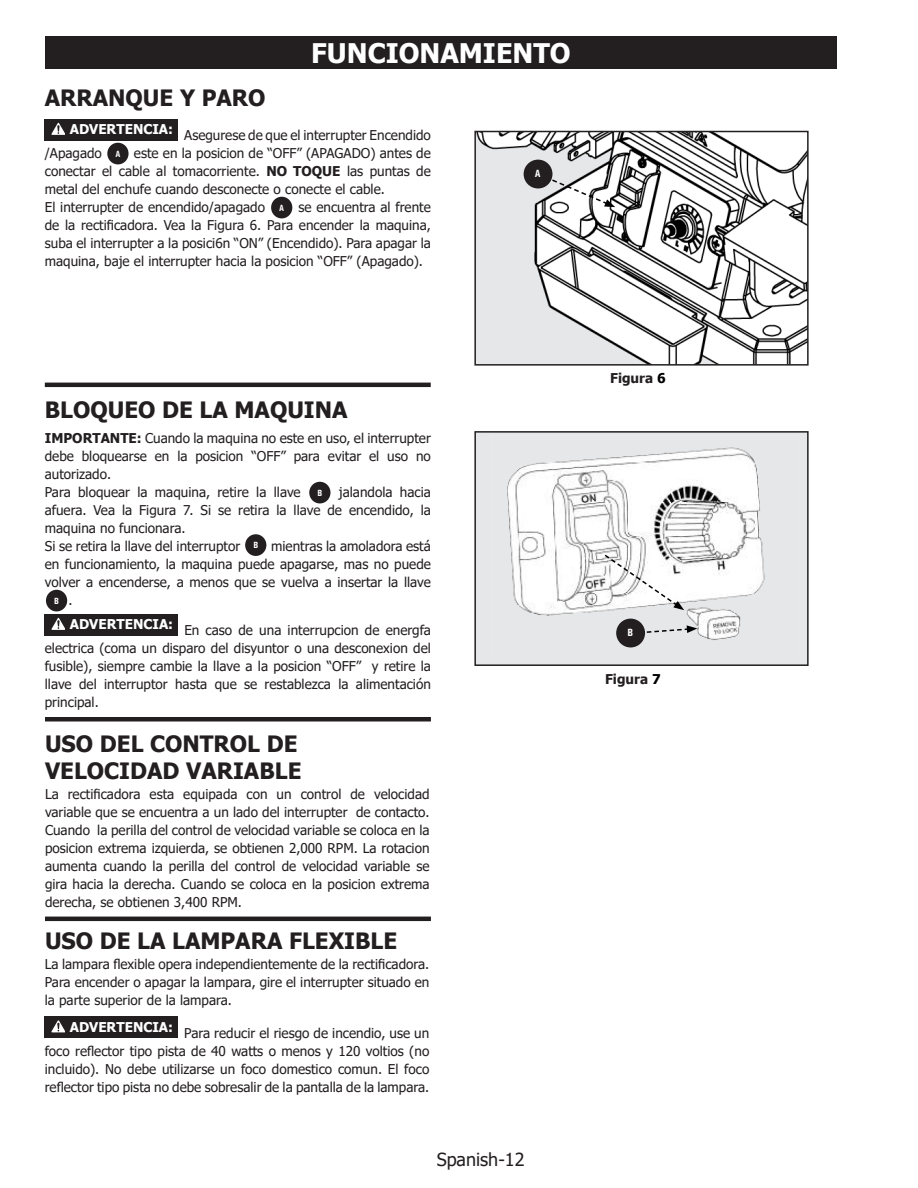
<style>
.page{position:relative;width:918px;height:1188px;background:#fff}
.page>*{position:absolute;margin:0;border:0;box-sizing:border-box;transform-origin:0 0}
.t1{font:700 27px "Tahoma";color:#fff}
.t2{font:700 22.5px/27px "Tahoma";color:#231f20}
.t3{font:18px "Tahoma";color:#231f20}
.t4{font:13.5px/18px "Tahoma";color:#231f20;text-align:justify}
.Body_Text_10_11{font:700 13.5px "Tahoma";color:#fff}
.t5{font:700 13.5px "Tahoma";color:#231f20}
.Table_of_Contents{font:700 condensed 10.5px "Univers";color:#fff}
.Table_of_Contents-2{font:700 condensed 9px "Univers";color:#fff}
.s1{font-weight:700}
.s2{color:#000}
</style>
<div class="page">
<div style="left:45px;top:36px;width:792px;height:32px;background:#231f20"></div>
<div style="left:45px;top:119px;width:105px;height:21px;background:#231f20"></div>
<svg style="left:51px;top:123px;width:14px;height:12px"></svg>
<div style="left:65px;top:119px;width:113px;height:21px;background:#231f20"></div>
<div style="left:107px;top:143px;width:22px;height:21px;background:#231f20;border-radius:50%"></div>
<div style="left:271px;top:197px;width:21px;height:21px;background:#231f20;border-radius:50%"></div>
<div style="left:309px;top:482px;width:21px;height:21px;background:#231f20;border-radius:50%"></div>
<div style="left:245px;top:534px;width:21px;height:22px;background:#231f20;border-radius:50%"></div>
<div style="left:46px;top:590px;width:21px;height:21px;background:#231f20;border-radius:50%"></div>
<div style="left:45px;top:614px;width:105px;height:21px;background:#231f20"></div>
<svg style="left:51px;top:618px;width:14px;height:12px"></svg>
<div style="left:65px;top:614px;width:113px;height:21px;background:#231f20"></div>
<div style="left:45px;top:1017px;width:105px;height:21px;background:#231f20"></div>
<svg style="left:51px;top:1020px;width:14px;height:13px"></svg>
<div style="left:65px;top:1017px;width:113px;height:21px;background:#231f20"></div>
<hr style="left:45px;top:383px;width:386px;height:4px;background:#231f20">
<div style="left:45px;top:717px;width:386px;height:5px;background:#231f20"></div>
<hr style="left:45px;top:917px;width:386px;height:4px;background:#231f20">
<div style="left:475px;top:432px;width:333px;height:233px;background:#e6e7e9"></div>
<img style="left:507px;top:447px;width:258px;height:201px">
<div style="left:474px;top:431px;width:335px;height:235px;border:2px solid #231f20"></div>
<svg style="left:645px;top:625px;width:52px;height:9px"></svg>
<svg style="left:603px;top:553px;width:81px;height:57px"></svg>
<div style="left:616px;top:619px;width:29px;height:28px;background:#231f20;border-radius:50%"></div>
<img style="left:477px;top:134px;width:329px;height:229px">
<div style="left:474px;top:131px;width:335px;height:235px;border:2px solid #231f20"></div>
<svg style="left:550px;top:178px;width:65px;height:29px"></svg>
<div style="left:524px;top:160px;width:28px;height:28px;background:#231f20;border-radius:50%"></div>
<p class="t2" style="left:45px;top:85px;width:222px">ARRANQUE Y PARO</p>
<p class="t1" style="left:311px;top:34px;width:261px">FUNCIONAMIENTO</p>
<p class="Body_Text_10_11" style="left:70px;top:120px;width:105px">ADVERTENCIA:</p>
<p class="t4" style="left:184px;top:127px;width:248px">Asegurese de que el interrupter Encendido</p>
<p class="t4" style="left:45px;top:145px;width:59px">/Apagado</p>
<p class="Table_of_Contents-2" style="left:115px;top:149px;width:6px">A</p>
<p class="t4" style="left:45px;top:145px;width:388px;text-indent:89px">este en la posicion de “OFF” (APAGADO) antes de conectar el cable al tomacorriente. <span class="s1">NO TOQUE</span> las puntas de metal del enchufe cuando desconecte o conecte el cable.</p>
<p class="t4" style="left:45px;top:199px;width:222px">El interrupter de encendido/apagado</p>
<p class="Table_of_Contents-2" style="left:279px;top:203px;width:6px">A</p>
<p class="t4" style="left:45px;top:199px;width:388px;text-indent:254px">se encuentra al frente de la rectificadora. Vea la Figura 6. Para encender la maquina, suba el interrupter a la posici6n “ON” (Encendido). Para apagar la maquina, baje el interrupter hacia la posicion “OFF” (Apagado).</p>
<p class="Table_of_Contents" style="left:535px;top:167px;width:7px">A</p>
<p class="t2" style="left:45px;top:397px;width:304px">BLOQUEO DE LA MAQUINA</p>
<p class="t4" style="left:45px;top:430px;width:388px"><span class="s1">IMPORTANTE:</span> Cuando la maquina no este en uso, el interrupter debe bloquearse en la posicion “OFF” para evitar el uso no autorizado.</p>
<p class="t4" style="left:45px;top:484px;width:257px">Para bloquear la maquina, retire la llave</p>
<p class="Table_of_Contents-2" style="left:317px;top:488px;width:6px">B</p>
<p class="t4" style="left:45px;top:484px;width:388px;text-indent:294px">jalandola hacia afuera. Vea la Figura 7. Si se retira la llave de encendido, la maquina no funcionara.</p>
<p class="t4" style="left:45px;top:538px;width:197px">Si se retira la llave del interruptor</p>
<p class="Table_of_Contents-2" style="left:253px;top:540px;width:6px">B</p>
<p class="t4" style="left:45px;top:538px;width:388px;text-indent:226px">mientras la amoladora está en funcionamiento, la maquina puede apagarse, mas no puede volver a encenderse, a menos que se vuelva a insertar la llave</p>
<p class="Table_of_Contents-2" style="left:54px;top:596px;width:6px">B</p>
<p class="t4" style="left:68px;top:592px;width:6px">.</p>
<p class="Body_Text_10_11" style="left:70px;top:615px;width:105px">ADVERTENCIA:</p>
<p class="t4" style="left:45px;top:622px;width:388px;text-indent:140px">En caso de una interrupcion de energfa electrica (coma un disparo del disyuntor o una desconexion del fusible), siempre cambie la llave a la posicion “OFF” y retire la llave del interruptor hasta que se restablezca la alimentación principal.</p>
<p class="t2" style="left:45px;top:731px;width:258px">USO DEL CONTROL DE<br>VELOCIDAD VARIABLE</p>
<p class="t4" style="left:45px;top:786px;width:386px">La rectificadora esta equipada con un control de velocidad variable que se encuentra a un lado del interrupter de contacto.<br>Cuando la perilla del control de velocidad variable se coloca en la posicion extrema izquierda, se obtienen 2,000 RPM. La rotacion aumenta cuando la perilla del control de velocidad variable se gira hacia la derecha. Cuando se coloca en la posicion extrema derecha, se obtienen 3,400 RPM.</p>
<p class="t2" style="left:45px;top:928px;width:354px">USO DE LA LAMPARA FLEXIBLE</p>
<p class="t4" style="left:45px;top:956px;width:386px">La lampara flexible opera independientemente de la rectificadora.<br>Para encender o apagar la lampara, gire el interrupter situado en la parte superior de la lampara.</p>
<p class="Body_Text_10_11" style="left:70px;top:1017px;width:105px">ADVERTENCIA:</p>
<p class="t4" style="left:45px;top:1025px;width:386px;text-indent:140px">Para reducir el riesgo de incendio, use un foco reflector tipo pista de 40 watts o menos y 120 voltios (no incluido). No debe utilizarse un foco domestico comun. El foco reflector tipo pista no debe sobresalir de la pantalla de la lampara.</p>
<h3 class="t3" style="left:437px;top:1147px;width:89px">Spanish-12</h3>
<p class="t5" style="left:610px;top:369px;width:57px">Figura <span class="s2">6</span></p>
<p class="Table_of_Contents" style="left:627px;top:626px;width:7px">B</p>
<p class="t5" style="left:605px;top:670px;width:57px">Figura <span class="s2">7</span></p>
</div>
